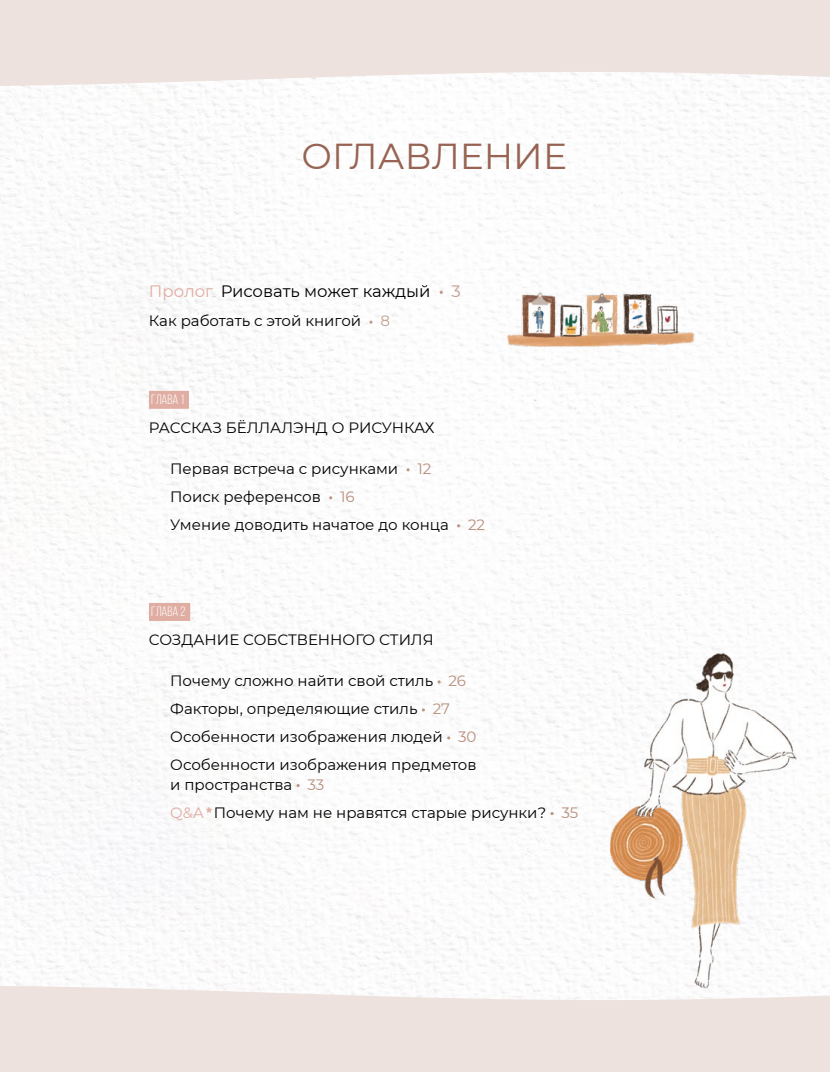
<style>
.page{position:relative;width:830px;height:1072px;background:#fff}
.page>*{position:absolute;margin:0;border:0;box-sizing:border-box;transform-origin:0 0}
.t1{font:36px "Montserrat";color:#976352}
.t2{font:16.5px "Montserrat";color:#000}
.t3{font:15px/28px "Montserrat";color:#000}
.t4{font:13.5px "Bebas Neue";color:#fff}
.s1{color:#e0ada3}
.s2{font-weight:300;color:#e0ada3}
.s3{color:#c29f90}
.s4{color:#b78e7d}
</style>
<div class="page">
<img style="left:606px;top:639px;width:198px;height:342px">
<img style="left:487px;top:237px;width:224px;height:126px">
<svg style="left:0;top:0;width:829px;height:91px;fill:#ede2dd"></svg>
<svg style="left:0;top:981px;width:829px;height:90px;fill:#ede2dd"></svg>
<div style="left:149px;top:391px;width:40px;height:18px;background:#e0ada3"></div>
<div style="left:149px;top:603px;width:41px;height:18px;background:#e0ada3"></div>
<svg style="left:206px;top:807px;width:6px;height:5px"></svg>
<h1 class="t1" style="left:301px;top:131px;width:266px">ОГЛАВЛЕНИЕ</h1>
<p class="t2" style="left:149px;top:279px;width:313px"><span class="s1">Пролог</span><span class="s2">.</span> Рисовать может каждый <span class="s3">· 3</span></p>
<p class="t3" style="left:149px;top:306px;width:242px">Как работать с этой книгой <span class="s3">· 8</span></p>
<p class="t4" style="left:151px;top:391px;width:35px">ГЛАВА 1</p>
<p class="t3" style="left:149px;top:413px;width:287px">РАССКАЗ БЁЛЛАЛЭНД О РИСУНКАХ</p>
<p class="t3" style="left:170px;top:454px;width:316px">Первая встреча с рисунками <span class="s3">·</span> <span class="s4">12<br></span>Поиск референсов <span class="s3">·</span> <span class="s4">16<br></span>Умение доводить начатое до конца <span class="s3">·</span> <span class="s4">22</span></p>
<p class="t4" style="left:151px;top:604px;width:36px">ГЛАВА 2</p>
<p class="t3" style="left:149px;top:625px;width:286px">СОЗДАНИЕ СОБСТВЕННОГО СТИЛЯ</p>
<p class="t3" style="left:170px;top:666px;width:308px">Почему сложно найти свой стиль <span class="s3">·</span> <span class="s4">26<br></span>Факторы, определяющие стиль <span class="s3">·</span> <span class="s4">27<br></span>Особенности изображения людей <span class="s3">·</span> <span class="s4">30<br></span>Особенности изображения предметов</p>
<p class="t3" style="left:170px;top:769px;width:409px">и пространства <span class="s3">·</span> <span class="s4">33<br></span><span class="s1">Q&amp;A</span> Почему нам не нравятся старые рисунки? <span class="s3">·</span> <span class="s4">35</span></p>
</div>
